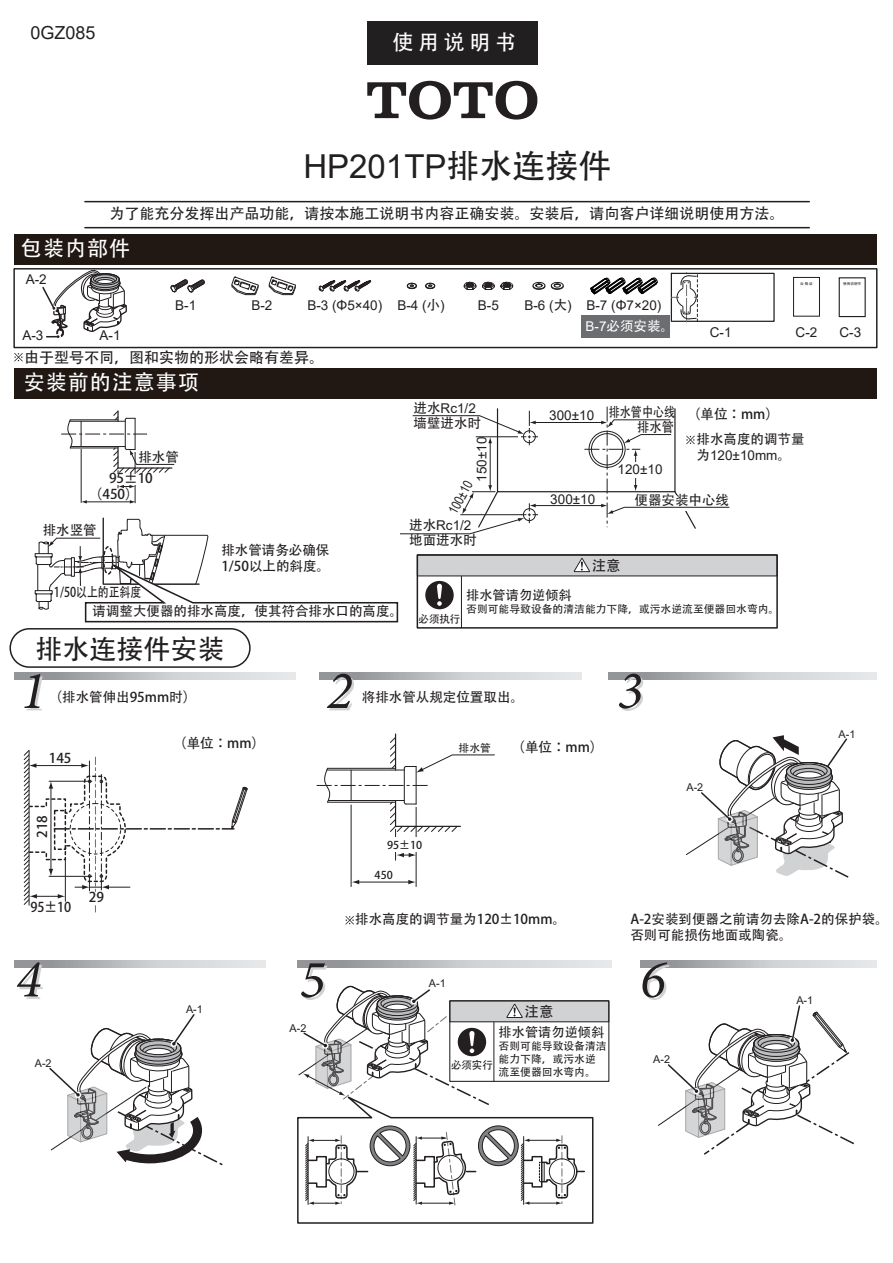
<style>
.page{position:relative;width:893px;height:1263px;background:#fff}
.page>*{position:absolute;margin:0;border:0;box-sizing:border-box;transform-origin:0 0}
.t1{font:33px "Arial";color:#221f21}
.t2{font:27px "Adobe Heiti Std";color:#221f21}
.t3{font:21px "Adobe Heiti Std";letter-spacing:.05em;color:#fff}
.t4{font:18px "Arial";color:#231f20}
.t5{font:15px "Adobe Heiti Std";color:#221f21}
.t6{font:15px "Adobe Heiti Std";color:#231f20}
.t7{font:14.4px "Adobe Heiti Std";color:#231f20}
.t8{font:13.5px/16.2px "Adobe Heiti Std";color:#231f20}
.t9{font:13.5px "Arial";color:#231f20}
.t10{font:13.5px "Adobe Heiti Std";color:#231f20;scale:.8 1}
.t11{font:13.5px "Adobe Heiti Std";color:#fff}
.t12{font:13.5px "Arial";color:#231f20;scale:.79 1}
.t13{font:13.5px "Adobe Heiti Std";color:#231f20;scale:.82 1}
.t14{font:13.5px "Adobe Heiti Std";color:#231f20;scale:.93 1}
.t15{font:13.5px "Adobe Heiti Std";color:#231f20;scale:.91 1}
.t16{font:13.2px "Adobe Heiti Std";color:#231f20}
.t17{font:10.8px/12.9px "Adobe Heiti Std";color:#231f20}
.t18{font:10.8px "Arial";color:#231f20}
.t19{font:3.6px "Adobe Heiti Std";color:#231f20}
.s1{font-family:"Adobe Heiti Std"}
.s2{font-family:"Arial"}
</style>
<div class="page">
<hr style="left:85px;top:201px;width:724px;height:1px;background:#221f21">
<hr style="left:85px;top:227px;width:724px;height:1px;background:#221f21">
<div style="left:14px;top:235px;width:863px;height:30px;background:#211814"></div>
<div style="left:13px;top:268px;width:864px;height:80px;border:1px solid #221f21"></div>
<div style="left:581px;top:315px;width:89px;height:22px;background:#6c6d70"></div>
<svg style="left:269px;top:276px;width:27px;height:19px"></svg>
<svg style="left:232px;top:276px;width:27px;height:19px"></svg>
<svg style="left:464px;top:282px;width:49px;height:8px"></svg>
<svg style="left:319px;top:280px;width:52px;height:12px"></svg>
<svg style="left:425px;top:282px;width:11px;height:8px"></svg>
<svg style="left:406px;top:282px;width:11px;height:8px"></svg>
<svg style="left:533px;top:282px;width:31px;height:8px"></svg>
<svg style="left:170px;top:279px;width:35px;height:14px"></svg>
<div style="left:793px;top:277px;width:27px;height:39px;border:1px solid #231f20"></div>
<svg style="left:670px;top:272px;width:105px;height:50px"></svg>
<svg style="left:14px;top:353px;width:9px;height:8px"></svg>
<div style="left:9px;top:628px;width:242px;height:40px;border:2px solid #221f21;border-radius:19px"></div>
<svg style="left:41px;top:269px;width:87px;height:69px"></svg>
<div style="left:14px;top:369px;width:863px;height:30px;background:#211814"></div>
<hr style="left:534px;top:422px;width:68px;height:1px;background:#231f20">
<hr style="left:534px;top:505px;width:68px;height:1px;background:#231f20">
<svg style="left:584px;top:407px;width:146px;height:122px"></svg>
<div style="left:626px;top:462px;width:11px;height:16px;background:#fff"></div>
<div style="left:417px;top:555px;width:360px;height:21px;background:#d1d2d4"></div>
<div style="left:417px;top:554px;width:361px;height:75px;border:2px solid #231f20"></div>
<svg style="left:574px;top:558px;width:16px;height:14px"></svg>
<svg style="left:34px;top:410px;width:504px;height:221px"></svg>
<svg style="left:367px;top:81px;width:170px;height:39px"></svg>
<div style="left:367px;top:21px;width:170px;height:44px;background:#221f21"></div>
<svg style="left:14px;top:673px;width:281px;height:6px;background:#c2c3c6"></svg>
<svg style="left:24px;top:674px;width:19px;height:36px"></svg>
<svg style="left:23px;top:750px;width:225px;height:162px"></svg>
<svg style="left:320px;top:673px;width:262px;height:6px"></svg>
<svg style="left:327px;top:674px;width:27px;height:36px"></svg>
<hr style="left:395px;top:734px;width:1px;height:36px;background:#231f20">
<svg style="left:317px;top:736px;width:178px;height:96px"></svg>
<hr style="left:416px;top:807px;width:1px;height:80px;background:#231f20">
<hr style="left:351px;top:805px;width:1px;height:82px;background:#231f20">
<hr style="left:395px;top:829px;width:1px;height:31px;background:#231f20">
<svg style="left:396px;top:853px;width:20px;height:4px"></svg>
<hr style="left:357px;top:882px;width:55px;height:1px;background:#231f20">
<svg style="left:408px;top:880px;width:8px;height:4px"></svg>
<svg style="left:352px;top:880px;width:7px;height:4px"></svg>
<div style="left:392px;top:837px;width:30px;height:15px;background:#fff"></div>
<svg style="left:609px;top:673px;width:268px;height:6px"></svg>
<svg style="left:619px;top:674px;width:24px;height:37px"></svg>
<svg style="left:686px;top:735px;width:163px;height:143px"></svg>
<svg style="left:14px;top:960px;width:252px;height:7px;background:#c3c4c7"></svg>
<svg style="left:17px;top:962px;width:26px;height:37px"></svg>
<svg style="left:49px;top:1014px;width:174px;height:152px"></svg>
<div style="left:298px;top:960px;width:314px;height:7px;background:#e7e8e9"></div>
<div style="left:450px;top:1001px;width:158px;height:21px;background:#d1d2d4"></div>
<svg style="left:297px;top:916px;width:297px;height:308px"></svg>
<svg style="left:640px;top:960px;width:237px;height:7px"></svg>
<svg style="left:642px;top:962px;width:215px;height:193px"></svg>
<div style="left:839px;top:277px;width:27px;height:40px;border:1px solid #231f20"></div>
<svg style="left:590px;top:277px;width:68px;height:18px"></svg>
<h3 class="t4" style="left:30px;top:21px;width:67px">0GZ085</h3>
<h3 class="t3" style="left:392px;top:30px;width:125px">使 用 说 明 书</h3>
<h1 class="t1" style="left:303px;top:144px;width:310px">HP201TP<span class="s1">排水连接件</span></h1>
<p class="t5" style="left:110px;top:205px;width:677px">为了能充分发挥出产品功能，请按本施工说明书内容正确安装。安装后，请向客户详细说明使用方法。</p>
<h3 class="t3" style="left:21px;top:236px;width:111px">包装内部件</h3>
<p class="t9" style="left:26px;top:270px;width:23px">A-2</p>
<p class="t9" style="left:22px;top:326px;width:23px">A-3</p>
<p class="t9" style="left:100px;top:326px;width:23px">A-1</p>
<p class="t9" style="left:175px;top:296px;width:23px">B-1</p>
<p class="t9" style="left:251px;top:296px;width:23px">B-2</p>
<p class="t9" style="left:307px;top:296px;width:139px">B-3 (Φ5×40) B-4 (<span class="s1">小</span>)</p>
<p class="t9" style="left:478px;top:296px;width:23px">B-5</p>
<p class="t9" style="left:524px;top:296px;width:138px">B-6 (<span class="s1">大</span>) B-7 (Φ7×20)</p>
<p class="t11" style="left:585px;top:318px;width:90px"><span class="s2">B-7</span>必须安装。</p>
<p class="t6" style="left:24px;top:349px;width:301px">由于型号不同，图和实物的形状会略有差异。</p>
<h3 class="t3" style="left:24px;top:370px;width:177px">安装前的注意事项</h3>
<p class="t19" style="left:800px;top:281px;width:14px">合 格 证</p>
<p class="t9" style="left:710px;top:323px;width:23px">C-1</p>
<p class="t9" style="left:796px;top:323px;width:23px">C-2</p>
<p class="t8" style="left:138px;top:450px;width:42px">排水管</p>
<p class="t8" style="left:109px;top:470px;width:45px">95±10</p>
<p class="t8" style="left:89px;top:487px;width:51px">（450）</p>
<p class="t8" style="left:43px;top:523px;width:55px">排水竖管</p>
<p class="t8" style="left:221px;top:542px;width:110px">排水管请务必确保<br>1/50以上的斜度。</p>
<p class="t8" style="left:93px;top:604px;width:312px">请调整大便器的排水高度，使其符合排水口的高度。</p>
<p class="t10" style="left:54px;top:584px;width:111px">1/50以上的正斜度</p>
<h2 class="t2" style="left:36px;top:633px;width:190px">排水连接件安装</h2>
<p class="t9" style="left:414px;top:399px;width:64px"><span class="s1">进水</span>Rc1/2</p>
<p class="t8" style="left:414px;top:415px;width:69px">墙壁进水时</p>
<p class="t9" style="left:472px;top:482px;width:46px;rotate:-90deg">150±10</p>
<p class="t12" style="left:444px;top:509px;width:46px;rotate:-62deg">100±10</p>
<p class="t9" style="left:409px;top:516px;width:64px"><span class="s1">进水</span>Rc1/2</p>
<p class="t8" style="left:409px;top:532px;width:69px">地面进水时</p>
<p class="t9" style="left:549px;top:405px;width:46px">300±10</p>
<p class="t9" style="left:550px;top:490px;width:46px">300±10</p>
<p class="t13" style="left:609px;top:404px;width:83px">排水管中心线</p>
<p class="t8" style="left:687px;top:406px;width:93px">（单位：mm）</p>
<p class="t15" style="left:637px;top:419px;width:42px">排水管</p>
<p class="t8" style="left:697px;top:431px;width:109px">排水高度的调节量</p>
<p class="t9" style="left:697px;top:446px;width:96px"><span class="s1">为</span>120±10mm<span class="s1">。</span></p>
<p class="t8" style="left:634px;top:492px;width:96px">便器安装中心线</p>
<p class="t9" style="left:618px;top:460px;width:46px">120±10</p>
<p class="t7" style="left:592px;top:557px;width:30px">注意</p>
<p class="t16" style="left:466px;top:587px;width:107px">排水管请勿逆倾斜</p>
<p class="t17" style="left:466px;top:603px;width:315px">否则可能导致设备的清洁能力下降，或污水逆流至便器回水弯内。</p>
<p class="t17" style="left:419px;top:612px;width:43px">必须执行</p>
<p class="t8" style="left:49px;top:689px;width:149px">（排水管伸出95mm时）</p>
<p class="t8" style="left:173px;top:735px;width:93px">（单位：mm）</p>
<p class="t8" style="left:49px;top:750px;width:24px">145</p>
<p class="t8" style="left:34px;top:838px;width:24px;rotate:-90deg">218</p>
<p class="t8" style="left:362px;top:689px;width:164px">将排水管从规定位置取出。</p>
<p class="t17" style="left:387px;top:839px;width:37px">95±10</p>
<p class="t17" style="left:375px;top:869px;width:20px">450</p>
<p class="t17" style="left:459px;top:742px;width:34px">排水管</p>
<p class="t8" style="left:511px;top:740px;width:93px">（单位：mm）</p>
<p class="t18" style="left:686px;top:780px;width:18px">A-2</p>
<p class="t19" style="left:843px;top:281px;width:19px">使用说明书</p>
<p class="t9" style="left:839px;top:323px;width:23px">C-3</p>
<p class="t18" style="left:839px;top:726px;width:18px">A-1</p>
<p class="t14" style="left:30px;top:899px;width:46px">95±10</p>
<p class="t8" style="left:89px;top:889px;width:17px">29</p>
<p class="t18" style="left:35px;top:1055px;width:18px">A-2</p>
<p class="t18" style="left:186px;top:1002px;width:18px">A-1</p>
<p class="t18" style="left:290px;top:1021px;width:18px">A-2</p>
<p class="t8" style="left:355px;top:911px;width:212px">排水高度的调节量为120±10mm。</p>
<p class="t18" style="left:429px;top:976px;width:18px">A-1</p>
<p class="t7" style="left:525px;top:1003px;width:30px">注意</p>
<p class="t16" style="left:499px;top:1024px;width:107px">排水管请勿逆倾斜</p>
<p class="t17" style="left:499px;top:1040px;width:109px">否则可能导致设备清洁能力下降，或污水逆流至便器回水弯内。</p>
<p class="t17" style="left:451px;top:1059px;width:43px">必须实行</p>
<p class="t8" style="left:630px;top:911px;width:260px">A-2安装到便器之前请勿去除A-2的保护袋。否则可能损伤地面或陶瓷。</p>
<p class="t18" style="left:653px;top:1052px;width:18px">A-2</p>
<p class="t18" style="left:796px;top:993px;width:18px">A-1</p>
</div>
